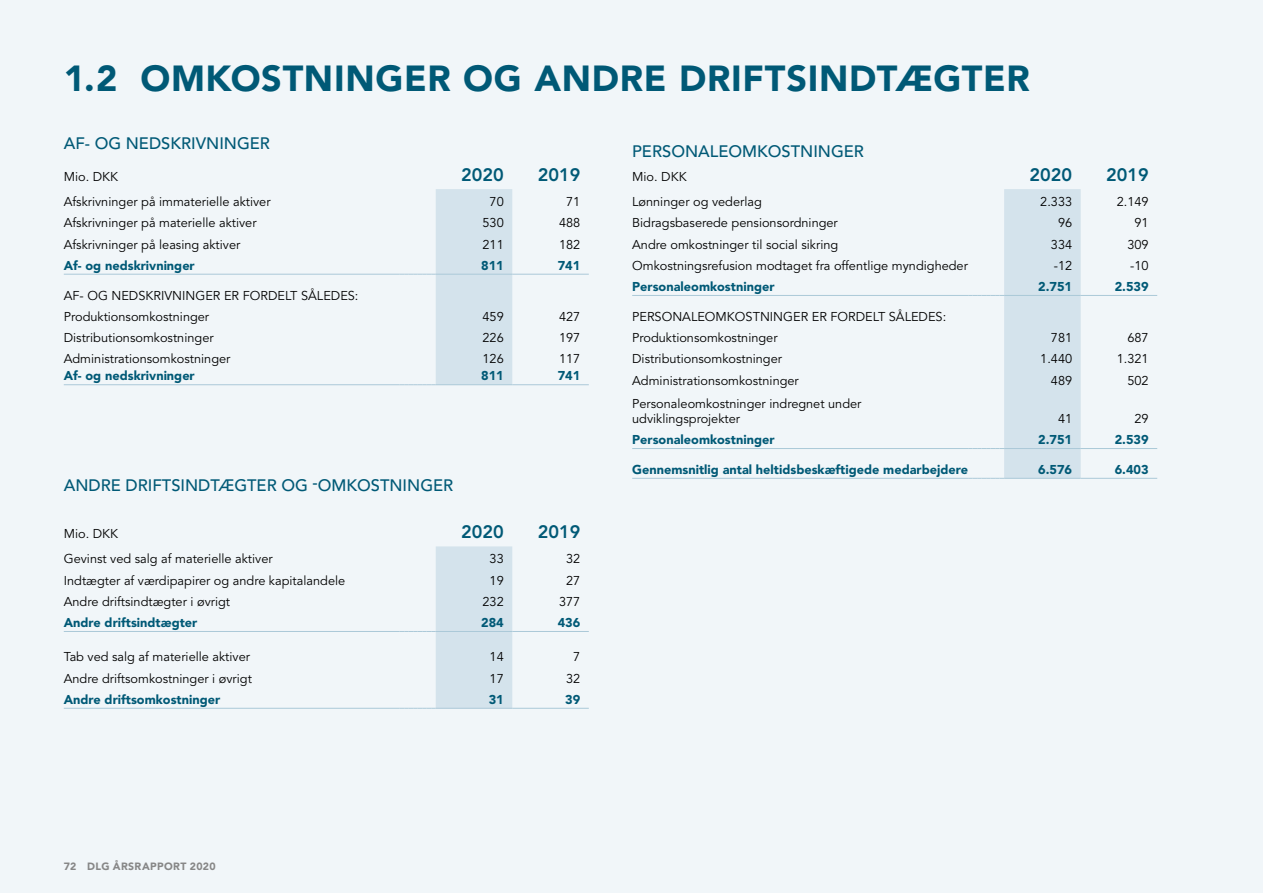
<style>
.page{position:relative;width:1263px;height:893px;background:#f1f6f9}
.page>*{position:absolute;margin:0;border:0;box-sizing:border-box;transform-origin:0 0}
.t1{font:900 36px "Avenir LT Std";letter-spacing:.02em;color:#005976}
.t2{font:800 18px "Avenir LT Std";color:#005976}
.t3{font:500 16.5px "Avenir LT Std";color:#005976}
.t4{font:12.75px/21.3px "Avenir LT Std";color:#000}
.t5{font:900 12.75px "Avenir LT Std";color:#005976}
.t6{font:900 10.5px "Avenir LT Std";letter-spacing:.035em;color:#878787}
</style>
<div class="page">
<hr style="left:632px;top:295px;width:336px;height:1px;background:#abc9d8">
<hr style="left:1081px;top:295px;width:76px;height:1px;background:#abc9d8">
<hr style="left:632px;top:448px;width:336px;height:1px;background:#abc9d8">
<hr style="left:1081px;top:448px;width:76px;height:1px;background:#abc9d8">
<hr style="left:632px;top:478px;width:336px;height:1px;background:#abc9d8">
<svg style="left:968px;top:189px;width:113px;height:290px"></svg>
<hr style="left:1004px;top:478px;width:77px;height:1px;background:#abc9d8">
<hr style="left:1081px;top:478px;width:76px;height:1px;background:#abc9d8">
<hr style="left:512px;top:384px;width:77px;height:1px;background:#abc9d8">
<hr style="left:64px;top:384px;width:336px;height:1px;background:#abc9d8">
<hr style="left:64px;top:274px;width:336px;height:1px;background:#abc9d8">
<svg style="left:400px;top:189px;width:112px;height:196px"></svg>
<hr style="left:436px;top:274px;width:76px;height:1px;background:#abc9d8">
<hr style="left:512px;top:274px;width:77px;height:1px;background:#abc9d8">
<hr style="left:64px;top:631px;width:336px;height:1px;background:#abc9d8">
<hr style="left:512px;top:631px;width:77px;height:1px;background:#abc9d8">
<hr style="left:64px;top:708px;width:336px;height:1px;background:#abc9d8">
<svg style="left:400px;top:546px;width:112px;height:163px"></svg>
<hr style="left:436px;top:708px;width:76px;height:1px;background:#abc9d8">
<hr style="left:512px;top:708px;width:77px;height:1px;background:#abc9d8">
<h1 class="t1" style="left:64px;top:57px;width:967px">1.2 OMKOSTNINGER OG ANDRE DRIFTSINDTÆGTER</h1>
<p class="t3" style="left:64px;top:133px;width:208px">AF- OG NEDSKRIVNINGER</p>
<p class="t4" style="left:64px;top:166px;width:56px">Mio. DKK</p>
<h2 class="t2" style="left:461px;top:164px;width:44px">2020</h2>
<h2 class="t2" style="left:538px;top:164px;width:44px">2019</h2>
<p class="t4" style="left:64px;top:191px;width:208px">Afskrivninger på immaterielle aktiver</p>
<p class="t4" style="left:490px;top:191px;width:16px">70</p>
<p class="t4" style="left:566px;top:191px;width:16px">71</p>
<p class="t4" style="left:64px;top:213px;width:194px">Afskrivninger på materielle aktiver</p>
<p class="t4" style="left:482px;top:213px;width:23px">530</p>
<p class="t4" style="left:559px;top:213px;width:23px">488</p>
<p class="t4" style="left:64px;top:234px;width:178px">Afskrivninger på leasing aktiver</p>
<p class="t4" style="left:482px;top:234px;width:23px">211</p>
<p class="t4" style="left:559px;top:234px;width:23px">182</p>
<p class="t5" style="left:64px;top:258px;width:133px">Af- og nedskrivninger</p>
<p class="t5" style="left:481px;top:258px;width:24px">811</p>
<p class="t5" style="left:558px;top:258px;width:24px">741</p>
<p class="t4" style="left:64px;top:285px;width:296px">AF- OG NEDSKRIVNINGER ER FORDELT SÅLEDES:<br>Produktionsomkostninger</p>
<p class="t4" style="left:482px;top:306px;width:23px">459</p>
<p class="t4" style="left:559px;top:306px;width:23px">427</p>
<p class="t4" style="left:64px;top:328px;width:151px">Distributionsomkostninger</p>
<p class="t4" style="left:482px;top:328px;width:23px">226</p>
<p class="t4" style="left:559px;top:328px;width:23px">197</p>
<p class="t4" style="left:64px;top:349px;width:168px">Administrationsomkostninger</p>
<p class="t4" style="left:482px;top:349px;width:23px">126</p>
<p class="t4" style="left:559px;top:349px;width:23px">117</p>
<p class="t5" style="left:64px;top:368px;width:133px">Af- og nedskrivninger</p>
<p class="t5" style="left:481px;top:368px;width:24px">811</p>
<p class="t5" style="left:558px;top:368px;width:24px">741</p>
<p class="t3" style="left:64px;top:476px;width:391px">ANDRE DRIFTSINDTÆGTER OG -OMKOSTNINGER</p>
<p class="t4" style="left:64px;top:523px;width:56px">Mio. DKK</p>
<h2 class="t2" style="left:461px;top:521px;width:44px">2020</h2>
<h2 class="t2" style="left:538px;top:521px;width:44px">2019</h2>
<p class="t4" style="left:64px;top:549px;width:210px">Gevinst ved salg af materielle aktiver</p>
<p class="t4" style="left:490px;top:549px;width:16px">33</p>
<p class="t4" style="left:566px;top:549px;width:16px">32</p>
<p class="t4" style="left:64px;top:570px;width:283px">Indtægter af værdipapirer og andre kapitalandele</p>
<p class="t4" style="left:490px;top:570px;width:16px">19</p>
<p class="t4" style="left:566px;top:570px;width:16px">27</p>
<p class="t4" style="left:64px;top:591px;width:168px">Andre driftsindtægter i øvrigt</p>
<p class="t4" style="left:482px;top:591px;width:23px">232</p>
<p class="t4" style="left:559px;top:591px;width:23px">377</p>
<p class="t5" style="left:64px;top:615px;width:135px">Andre driftsindtægter</p>
<p class="t5" style="left:481px;top:615px;width:24px">284</p>
<p class="t5" style="left:558px;top:615px;width:24px">436</p>
<p class="t4" style="left:64px;top:647px;width:188px">Tab ved salg af materielle aktiver</p>
<p class="t4" style="left:490px;top:647px;width:16px">14</p>
<p class="t4" style="left:573px;top:647px;width:9px">7</p>
<p class="t4" style="left:64px;top:668px;width:190px">Andre driftsomkostninger i øvrigt</p>
<p class="t4" style="left:490px;top:668px;width:16px">17</p>
<p class="t4" style="left:566px;top:668px;width:16px">32</p>
<p class="t5" style="left:64px;top:692px;width:158px">Andre driftsomkostninger</p>
<p class="t5" style="left:489px;top:692px;width:17px">31</p>
<p class="t5" style="left:565px;top:692px;width:17px">39</p>
<p class="t3" style="left:632px;top:142px;width:233px">PERSONALEOMKOSTNINGER</p>
<p class="t4" style="left:632px;top:166px;width:56px">Mio. DKK</p>
<h2 class="t2" style="left:1029px;top:164px;width:44px">2020</h2>
<h2 class="t2" style="left:1106px;top:164px;width:44px">2019</h2>
<p class="t4" style="left:632px;top:191px;width:131px">Lønninger og vederlag</p>
<p class="t4" style="left:1040px;top:191px;width:33px">2.333</p>
<p class="t4" style="left:1117px;top:191px;width:33px">2.149</p>
<p class="t4" style="left:632px;top:213px;width:207px">Bidragsbaserede pensionsordninger</p>
<p class="t4" style="left:1058px;top:213px;width:16px">96</p>
<p class="t4" style="left:1134px;top:213px;width:16px">91</p>
<p class="t4" style="left:632px;top:234px;width:208px">Andre omkostninger til social sikring</p>
<p class="t4" style="left:1051px;top:234px;width:23px">334</p>
<p class="t4" style="left:1127px;top:234px;width:23px">309</p>
<p class="t4" style="left:632px;top:255px;width:337px">Omkostningsrefusion modtaget fra offentlige myndigheder</p>
<p class="t4" style="left:1054px;top:255px;width:20px">-12</p>
<p class="t4" style="left:1130px;top:255px;width:20px">-10</p>
<p class="t5" style="left:632px;top:279px;width:144px">Personaleomkostninger</p>
<p class="t5" style="left:1038px;top:279px;width:35px">2.751</p>
<p class="t5" style="left:1115px;top:279px;width:35px">2.539</p>
<p class="t4" style="left:632px;top:306px;width:316px">PERSONALEOMKOSTNINGER ER FORDELT SÅLEDES:<br>Produktionsomkostninger</p>
<p class="t4" style="left:1051px;top:328px;width:23px">781</p>
<p class="t4" style="left:1127px;top:328px;width:23px">687</p>
<p class="t4" style="left:632px;top:349px;width:151px">Distributionsomkostninger</p>
<p class="t4" style="left:1040px;top:349px;width:33px">1.440</p>
<p class="t4" style="left:1117px;top:349px;width:33px">1.321</p>
<p class="t4" style="left:632px;top:370px;width:168px">Administrationsomkostninger</p>
<p class="t4" style="left:1051px;top:370px;width:23px">489</p>
<p class="t4" style="left:1127px;top:370px;width:23px">502</p>
<p class="t4" style="left:632px;top:396px;width:231px;line-height:15px">Personaleomkostninger indregnet under udviklingsprojekter</p>
<p class="t4" style="left:1058px;top:408px;width:16px">41</p>
<p class="t4" style="left:1134px;top:408px;width:16px">29</p>
<p class="t5" style="left:632px;top:432px;width:144px">Personaleomkostninger</p>
<p class="t5" style="left:1038px;top:432px;width:35px">2.751</p>
<p class="t5" style="left:1115px;top:432px;width:35px">2.539</p>
<p class="t5" style="left:632px;top:462px;width:337px">Gennemsnitlig antal heltidsbeskæftigede medarbejdere</p>
<p class="t5" style="left:1038px;top:462px;width:35px">6.576</p>
<p class="t5" style="left:1115px;top:462px;width:35px">6.403</p>
<p class="t6" style="left:64px;top:860px;width:153px">72 DLG ÅRSRAPPORT 2020</p>
</div>
